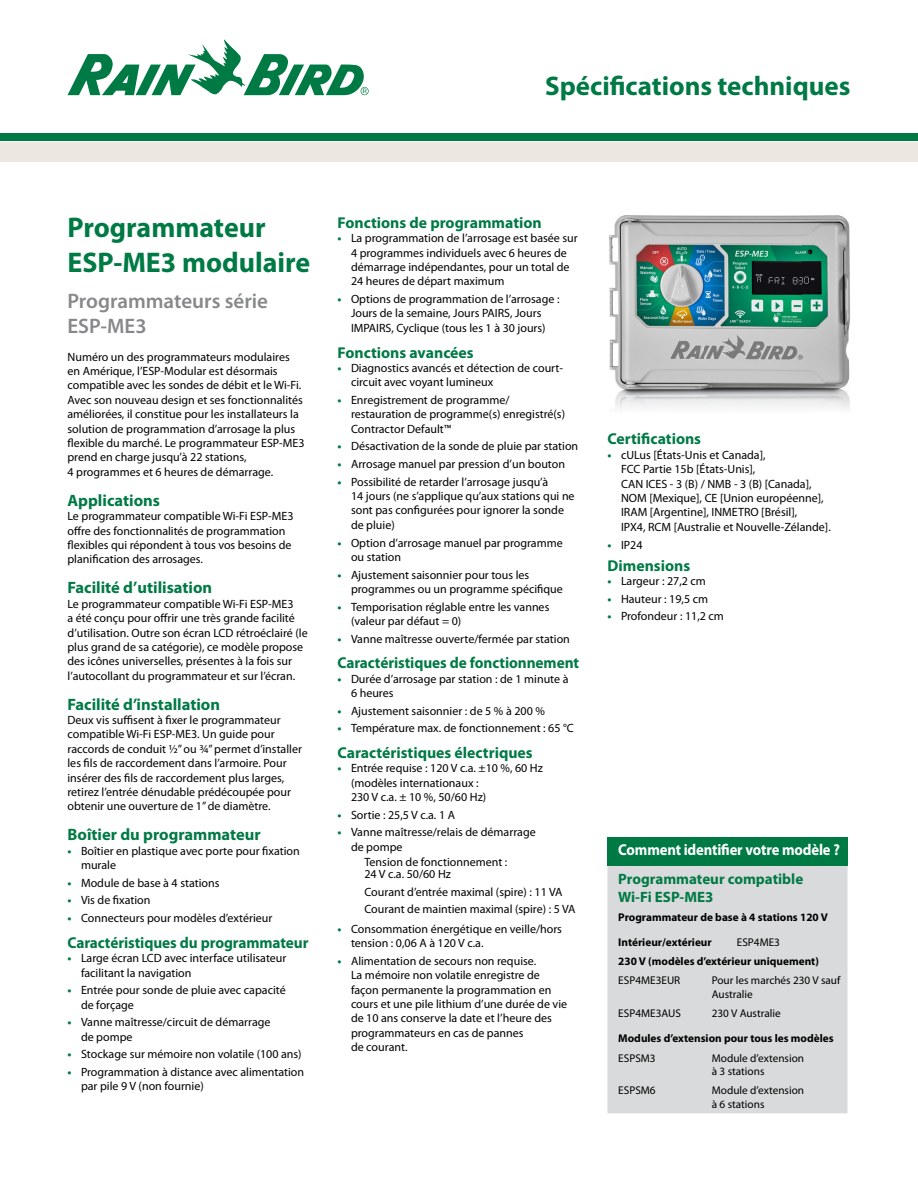
<style>
.page{position:relative;width:918px;height:1188px;background:#fff}
.page>*{position:absolute;margin:0;border:0;box-sizing:border-box;transform-origin:0 0}
.t1{font:700 28.5px/34.2px "Myriad Pro";color:#007a45}
.t2{font:700 27px "Myriad Pro";color:#007a45}
.t3{font:600 21px/25.2px "Myriad Pro";color:#87888a}
.t4{font:700 16.5px "Myriad Pro";color:#007a45}
.t5{font:700 15.75px "Myriad Pro";color:#007a45}
.t6{font:700 15.75px "Myriad Pro";letter-spacing:-.01em;color:#fff;scale:.93 1}
.t7{font:700 15px/18px "Myriad Pro";color:#007a45}
.t8{font:12px/14.4px "Myriad Pro";color:#000}
.t9{font:11.25px/13.5px "Myriad Pro";color:#000}
.t10{font:700 11.25px/24.2px "Myriad Pro";color:#000}
.s1{font-weight:700;color:#007a45}
</style>
<div class="page">
<div style="left:0;top:143px;width:918px;height:19px;background:#ede8df"></div>
<div style="left:0;top:133px;width:918px;height:7px;background:#007a45"></div>
<svg style="left:67px;top:39px;width:302px;height:56px"></svg>
<div style="left:608px;top:838px;width:240px;height:28px;background:#007a45"></div>
<div style="left:608px;top:866px;width:240px;height:247px;background:#d9dadb"></div>
<img style="left:609px;top:216px;width:241px;height:194px">
<h2 class="t2" style="left:545px;top:71px;width:307px">Spécifications techniques</h2>
<h1 class="t1" style="left:68px;top:211px;width:244px">Programmateur<br>ESP-ME3 modulaire</h1>
<h3 class="t3" style="left:68px;top:288px;width:202px">Programmateurs série<br>ESP-ME3</h3>
<p class="t8" style="left:68px;top:350px;width:239px">Numéro un des programmateurs modulaires en Amérique, l’ESP-Modular est désormais compatible avec les sondes de débit et le Wi-Fi.<br>Avec son nouveau design et ses fonctionnalités améliorées, il constitue pour les installateurs la solution de programmation d’arrosage la plus flexible du marché. Le programmateur ESP-ME3 prend en charge jusqu’à 22 stations,<br>4 programmes et 6 heures de démarrage.</p>
<h3 class="t4" style="left:68px;top:491px;width:94px">Applications</h3>
<p class="t8" style="left:68px;top:509px;width:228px">Le programmateur compatible Wi-Fi ESP-ME3 offre des fonctionnalités de programmation flexibles qui répondent à tous vos besoins de planification des arrosages.</p>
<h3 class="t4" style="left:68px;top:579px;width:146px">Facilité d’utilisation</h3>
<p class="t8" style="left:68px;top:597px;width:242px">Le programmateur compatible Wi-Fi ESP-ME3<br>a été conçu pour offrir une très grande facilité d’utilisation. Outre son écran LCD rétroéclairé (le plus grand de sa catégorie), ce modèle propose des icônes universelles, présentes à la fois sur l’autocollant du programmateur et sur l’écran.</p>
<h3 class="t4" style="left:68px;top:695px;width:154px">Facilité d’installation</h3>
<p class="t8" style="left:68px;top:713px;width:236px">Deux vis suffisent à fixer le programmateur compatible Wi-Fi ESP-ME3. Un guide pour raccords de conduit ½” ou ¾” permet d’installer les fils de raccordement dans l’armoire. Pour insérer des fils de raccordement plus larges, retirez l’entrée dénudable prédécoupée pour obtenir une ouverture de 1” de diamètre.</p>
<h3 class="t4" style="left:68px;top:826px;width:195px">Boîtier du programmateur</h3>
<p class="t8" style="left:81px;top:844px;width:220px;text-indent:-14px"><span class="s1">•</span> Boîtier en plastique avec porte pour fixation murale</p>
<p class="t8" style="left:68px;top:876px;width:154px"><span class="s1">•</span> Module de base à 4 stations</p>
<p class="t8" style="left:68px;top:893px;width:85px"><span class="s1">•</span> Vis de fixation</p>
<p class="t8" style="left:68px;top:911px;width:206px"><span class="s1">•</span> Connecteurs pour modèles d’extérieur</p>
<h3 class="t5" style="left:68px;top:934px;width:243px">Caractéristiques du programmateur</h3>
<p class="t8" style="left:81px;top:951px;width:207px;text-indent:-14px"><span class="s1">•</span> Large écran LCD avec interface utilisateur facilitant la navigation</p>
<p class="t8" style="left:81px;top:983px;width:206px;text-indent:-14px"><span class="s1">•</span> Entrée pour sonde de pluie avec capacité de forçage</p>
<p class="t8" style="left:81px;top:1015px;width:191px;text-indent:-14px"><span class="s1">•</span> Vanne maîtresse/circuit de démarrage de pompe</p>
<p class="t8" style="left:68px;top:1047px;width:236px"><span class="s1">•</span> Stockage sur mémoire non volatile (100 ans)</p>
<p class="t8" style="left:81px;top:1065px;width:225px;text-indent:-14px"><span class="s1">•</span> Programmation à distance avec alimentation par pile 9 V (non fournie)</p>
<h3 class="t5" style="left:338px;top:214px;width:206px">Fonctions de programmation</h3>
<p class="t8" style="left:351px;top:231px;width:228px;text-indent:-14px"><span class="s1">•</span> La programmation de l’arrosage est basée sur 4 programmes individuels avec 6 heures de démarrage indépendantes, pour un total de 24 heures de départ maximum</p>
<p class="t8" style="left:338px;top:292px;width:223px;text-align:center"><span class="s1">•</span> Options de programmation de l’arrosage :<br>Jours de la semaine, Jours PAIRS, Jours<br>IMPAIRS, Cyclique (tous les 1 à 30 jours)</p>
<h3 class="t5" style="left:338px;top:343px;width:138px">Fonctions avancées</h3>
<p class="t8" style="left:351px;top:361px;width:214px;text-indent:-14px"><span class="s1">•</span> Diagnostics avancés et détection de court&shy;circuit avec voyant lumineux</p>
<p class="t8" style="left:351px;top:393px;width:216px;text-indent:-14px"><span class="s1">•</span> Enregistrement de programme/ restauration de programme(s) enregistré(s)<br>Contractor Default™</p>
<p class="t8" style="left:338px;top:439px;width:242px"><span class="s1">•</span> Désactivation de la sonde de pluie par station</p>
<p class="t8" style="left:338px;top:457px;width:229px"><span class="s1">•</span> Arrosage manuel par pression d’un bouton</p>
<p class="t8" style="left:351px;top:475px;width:225px;text-indent:-14px"><span class="s1">•</span> Possibilité de retarder l’arrosage jusqu’à<br>14 jours (ne s’applique qu’aux stations qui ne sont pas configurées pour ignorer la sonde de pluie)</p>
<p class="t8" style="left:351px;top:536px;width:213px;text-indent:-14px"><span class="s1">•</span> Option d’arrosage manuel par programme ou station</p>
<p class="t8" style="left:351px;top:568px;width:213px;text-indent:-14px"><span class="s1">•</span> Ajustement saisonnier pour tous les programmes ou un programme spécifique</p>
<p class="t8" style="left:351px;top:600px;width:200px;text-indent:-14px"><span class="s1">•</span> Temporisation réglable entre les vannes (valeur par défaut = 0)</p>
<p class="t8" style="left:338px;top:632px;width:234px"><span class="s1">•</span> Vanne maîtresse ouverte/fermée par station</p>
<h3 class="t5" style="left:338px;top:654px;width:243px">Caractéristiques de fonctionnement</h3>
<p class="t8" style="left:351px;top:672px;width:219px;text-indent:-14px"><span class="s1">•</span> Durée d’arrosage par station : de 1 minute à<br>6 heures</p>
<p class="t8" style="left:338px;top:704px;width:209px"><span class="s1">•</span> Ajustement saisonnier : de 5 % à 200 %</p>
<p class="t8" style="left:338px;top:721px;width:238px"><span class="s1">•</span> Température max. de fonctionnement : 65 °C</p>
<h3 class="t5" style="left:338px;top:744px;width:197px">Caractéristiques électriques</h3>
<p class="t8" style="left:351px;top:761px;width:194px;text-indent:-14px"><span class="s1">•</span> Entrée requise : 120 V c.a. ±10 %, 60 Hz (modèles internationaux :<br>230 V c.a. ± 10 %, 50/60 Hz)</p>
<p class="t8" style="left:338px;top:808px;width:119px"><span class="s1">•</span> Sortie : 25,5 V c.a. 1 A</p>
<p class="t8" style="left:338px;top:825px;width:200px"><span class="s1">•</span> Vanne maîtresse/relais de démarrage</p>
<p class="t8" style="left:351px;top:840px;width:53px">de pompe</p>
<p class="t8" style="left:364px;top:855px;width:144px">Tension de fonctionnement :</p>
<p class="t8" style="left:364px;top:866px;width:212px;line-height:17.4px">24 V c.a. 50/60 Hz<br>Courant d’entrée maximal (spire) : 11 VA<br>Courant de maintien maximal (spire) : 5 VA</p>
<p class="t8" style="left:351px;top:922px;width:213px;text-indent:-14px"><span class="s1">•</span> Consommation énergétique en veille/hors tension : 0,06 A à 120 V c.a.</p>
<p class="t8" style="left:351px;top:954px;width:218px;text-indent:-14px"><span class="s1">•</span> Alimentation de secours non requise.<br>La mémoire non volatile enregistre de façon permanente la programmation en cours et une pile lithium d’une durée de vie de 10 ans conserve la date et l’heure des programmateurs en cas de pannes<br>de courant.</p>
<h3 class="t5" style="left:608px;top:430px;width:95px">Certifications</h3>
<p class="t8" style="left:621px;top:448px;width:211px;text-indent:-14px"><span class="s1">•</span> cULus [États-Unis et Canada],<br>FCC Partie 15b [États-Unis],<br>CAN ICES - 3 (B) / NMB - 3 (B) [Canada], NOM [Mexique], CE [Union européenne], IRAM [Argentine], INMETRO [Brésil],<br>IPX4, RCM [Australie et Nouvelle-Zélande].</p>
<p class="t8" style="left:608px;top:538px;width:37px"><span class="s1">•</span> IP24</p>
<h3 class="t5" style="left:608px;top:557px;width:84px">Dimensions</h3>
<p class="t8" style="left:608px;top:574px;width:100px"><span class="s1">•</span> Largeur : 27,2 cm</p>
<p class="t8" style="left:608px;top:592px;width:102px"><span class="s1">•</span> Hauteur : 19,5 cm</p>
<p class="t8" style="left:608px;top:609px;width:118px"><span class="s1">•</span> Profondeur : 11,2 cm</p>
<h3 class="t6" style="left:618px;top:841px;width:240px">Comment identifier votre modèle ?</h3>
<p class="t7" style="left:618px;top:870px;width:187px">Programmateur compatible<br>Wi-Fi ESP-ME3</p>
<p class="t10" style="left:618px;top:906px;width:211px">Programmateur de base à 4 stations 120 V<br>Intérieur/extérieur</p>
<p class="t9" style="left:737px;top:935px;width:45px">ESP4ME3</p>
<p class="t10" style="left:618px;top:949px;width:202px">230 V (modèles d’extérieur uniquement)</p>
<p class="t9" style="left:618px;top:974px;width:64px">ESP4ME3EUR</p>
<p class="t9" style="left:712px;top:974px;width:130px">Pour les marchés 230 V sauf<br>Australie</p>
<p class="t9" style="left:618px;top:1007px;width:64px">ESP4ME3AUS</p>
<p class="t9" style="left:712px;top:1007px;width:71px">230 V Australie</p>
<p class="t10" style="left:618px;top:1027px;width:217px">Modules d’extension pour tous les modèles</p>
<p class="t9" style="left:618px;top:1051px;width:39px">ESPSM3</p>
<p class="t9" style="left:712px;top:1051px;width:94px">Module d’extension à 3 stations</p>
<p class="t9" style="left:618px;top:1084px;width:39px">ESPSM6</p>
<p class="t9" style="left:712px;top:1084px;width:94px">Module d’extension à 6 stations</p>
</div>
